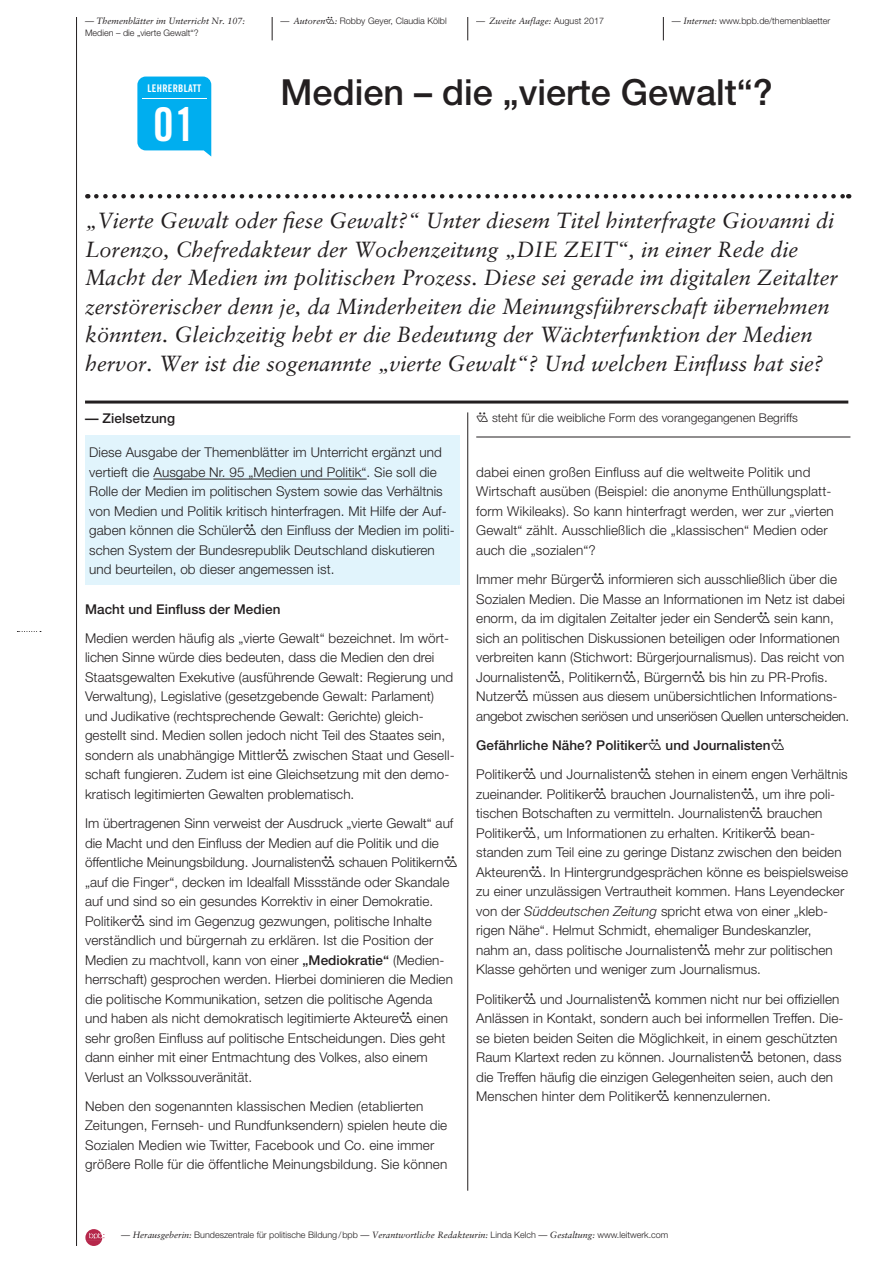
<style>
.page{position:relative;width:893px;height:1263px;background:#fff}
.page>*{position:absolute;margin:0;border:0;box-sizing:border-box;transform-origin:0 0}
.t1{font:46.5px "Trade Gothic Bold Cond Twenty";color:#fff}
.hl_groß-klein{font:500 36px "Helvetica Neue";color:#231f20}
.LB_AB_anleser{font:italic 21.75px/28.5px "Sabon";color:#231f20}
.aufgabe_fließ{font:300 13.5px/19.5px "Helvetica Neue";letter-spacing:.005em;color:#231f20}
.aufgabe_fließ_zwisch{font:500 13.5px "Helvetica Neue";letter-spacing:.005em;color:#231f20}
.aufgabe_fließ-2{font:300 12px "Helvetica Neue";letter-spacing:.005em;color:#231f20}
.t2{font:10.5px "Trade Gothic Bold Cond Twenty";letter-spacing:.025em;color:#fff}
.t3{font:300 9px "Helvetica Neue";color:#231f20}
.t4{font:italic 9px "Sabon";color:#231f20}
.s1{font-family:"Sabon";font-weight:400;font-style:italic}
.s2{font-family:"Iconmw 930";font-weight:400}
.s3{font-family:"Helvetica Neue";font-weight:300;font-style:normal}
.s4{font-style:italic}
.s5{font-weight:500}
</style>
<div class="page">
<svg style="left:17px;top:631px;width:24px;height:1px"></svg>
<hr style="left:76px;top:17px;width:1px;height:1229px;background:#231f20">
<svg style="left:85px;top:1229px;width:19px;height:17px"></svg>
<svg style="left:272px;top:17px;width:1px;height:23px"></svg>
<svg style="left:467px;top:17px;width:1px;height:23px"></svg>
<svg style="left:663px;top:17px;width:1px;height:23px"></svg>
<svg style="left:137px;top:77px;width:74px;height:80px;background:#17b5f0"></svg>
<hr style="left:142px;top:98px;width:65px;height:1px;background:#fff">
<hr style="left:467px;top:412px;width:1px;height:779px;background:#231f20">
<hr style="left:476px;top:437px;width:374px;height:1px;background:#231f20">
<div style="left:85px;top:436px;width:374px;height:149px;background:#e1f4fc"></div>
<hr style="left:153px;top:479px;width:214px;height:1px;background:#231f20">
<svg style="left:96px;top:194px;width:753px;height:4px"></svg>
<hr style="left:85px;top:401px;width:763px;height:3px;background:#231f20">
<p class="t3" style="left:281px;top:15px;width:168px"><span class="s1">— Autoren</span><span class="s2">2</span><span class="s1">:</span> Robby Geyer, Claudia Kölbl</p>
<p class="t4" style="left:85px;top:16px;width:162px">— Themenblätter im Unterricht Nr. 107:</p>
<p class="t4" style="left:476px;top:16px;width:129px">— Zweite Auflage: <span class="s3">August 2017</span></p>
<p class="t3" style="left:85px;top:27px;width:115px">Medien – die „vierte Gewalt“?</p>
<p class="t3" style="left:672px;top:15px;width:160px"><span class="s1">— Internet:</span> www.bpb.de/themenblaetter</p>
<p class="t2" style="left:148px;top:81px;width:55px">LEHRERBLATT</p>
<h1 class="t1" style="left:153px;top:96px;width:44px">01</h1>
<p class="hl_groß-klein" style="left:281px;top:70px;width:494px">Medien – die „vierte Gewalt“?</p>
<p class="LB_AB_anleser" style="left:85px;top:206px;width:754px">„Vierte Gewalt oder fiese Gewalt?“ Unter diesem Titel hinterfragte Giovanni di Lorenzo, Chefredakteur der Wochenzeitung „DIE ZEIT“, in einer Rede die Macht der Medien im politischen Prozess. Diese sei gerade im digitalen Zeitalter zerstörerischer denn je, da Minderheiten die Meinungsführerschaft übernehmen könnten. Gleichzeitig hebt er die Bedeutung der Wächterfunktion der Medien hervor. Wer ist die sogenannte „vierte Gewalt“? Und welchen Einfluss hat sie?</p>
<p class="aufgabe_fließ_zwisch" style="left:85px;top:410px;width:91px">— Zielsetzung</p>
<p class="aufgabe_fließ-2" style="left:476px;top:410px;width:323px"><span class="s2">2</span> steht für die weibliche Form des vorangegangenen Begriffs</p>
<p class="aufgabe_fließ" style="left:89px;top:442px;width:367px">Diese Ausgabe der Themenblätter im Unterricht ergänzt und vertieft die Ausgabe Nr. 95 „Medien und Politik“. Sie soll die Rolle der Medien im politischen System sowie das Verhältnis von Medien und Politik kritisch hinterfragen. Mit Hilfe der Auf&shy;gaben können die Schüler<span class="s2">#</span> den Einfluss der Medien im politi&shy;schen System der Bundesrepublik Deutschland diskutieren und beurteilen, ob dieser angemessen ist.</p>
<p class="aufgabe_fließ" style="left:476px;top:462px;width:359px">dabei einen großen Einfluss auf die weltweite Politik und Wirtschaft ausüben (Beispiel: die anonyme Enthüllungsplatt&shy;form Wikileaks). So kann hinterfragt werden, wer zur „vierten Gewalt“ zählt. Ausschließlich die „klassischen“ Medien oder auch die „sozialen“?</p>
<p class="aufgabe_fließ" style="left:476px;top:569px;width:375px">Immer mehr Bürger<span class="s2">#</span> informieren sich ausschließlich über die Sozialen Medien. Die Masse an Informationen im Netz ist dabei enorm, da im digitalen Zeitalter jeder ein Sender<span class="s2">#</span> sein kann, sich an politischen Diskussionen beteiligen oder Informationen verbreiten kann (Stichwort: Bürgerjournalismus). Das reicht von Journalisten<span class="s2">#</span>, Politikern<span class="s2">#</span>, Bürgern<span class="s2">#</span> bis hin zu PR-Profis.<br>Nutzer<span class="s2">#</span> müssen aus diesem unübersichtlichen Informations&shy;angebot zwischen seriösen und unseriösen Quellen unterscheiden.</p>
<p class="aufgabe_fließ_zwisch" style="left:476px;top:737px;width:310px">Gefährliche Nähe? Politiker<span class="s2">#</span> und Journalisten<span class="s2">#</span></p>
<p class="aufgabe_fließ" style="left:476px;top:764px;width:373px">Politiker<span class="s2">#</span> und Journalisten<span class="s2">#</span> stehen in einem engen Verhältnis zueinander. Politiker<span class="s2">#</span> brauchen Journalisten<span class="s2">#</span>, um ihre poli&shy;tischen Botschaften zu vermitteln. Journalisten<span class="s2">#</span> brauchen Politiker<span class="s2">#</span>, um Informationen zu erhalten. Kritiker<span class="s2">#</span> bean&shy;standen zum Teil eine zu geringe Distanz zwischen den beiden Akteuren<span class="s2">#</span>. In Hintergrundgesprächen könne es beispielsweise zu einer unzulässigen Vertrautheit kommen. Hans Leyendecker von der <span class="s4">Süddeutschen Zeitung</span> spricht etwa von einer „kleb&shy;rigen Nähe“. Helmut Schmidt, ehemaliger Bundeskanzler, nahm an, dass politische Journalisten<span class="s2">#</span> mehr zur politischen Klasse gehörten und weniger zum Journalismus.</p>
<p class="aufgabe_fließ" style="left:476px;top:989px;width:369px">Politiker<span class="s2">#</span> und Journalisten<span class="s2">#</span> kommen nicht nur bei offiziellen Anlässen in Kontakt, sondern auch bei informellen Treffen. Die&shy;se bieten beiden Seiten die Möglichkeit, in einem geschützten Raum Klartext reden zu können. Journalisten<span class="s2">#</span> betonen, dass die Treffen häufig die einzigen Gelegenheiten seien, auch den Menschen hinter dem Politiker<span class="s2">#</span> kennenzulernen.</p>
<p class="aufgabe_fließ_zwisch" style="left:85px;top:601px;width:197px">Macht und Einfluss der Medien</p>
<p class="aufgabe_fließ" style="left:85px;top:628px;width:371px">Medien werden häufig als „vierte Gewalt“ bezeichnet. Im wört&shy;lichen Sinne würde dies bedeuten, dass die Medien den drei Staatsgewalten Exekutive (ausführende Gewalt: Regierung und Verwaltung), Legislative (gesetzgebende Gewalt: Parlament) und Judikative (rechtsprechende Gewalt: Gerichte) gleich&shy;gestellt sind. Medien sollen jedoch nicht Teil des Staates sein, sondern als unabhängige Mittler<span class="s2">#</span> zwischen Staat und Gesell&shy;schaft fungieren. Zudem ist eine Gleichsetzung mit den demo&shy;kratisch legitimierten Gewalten problematisch.</p>
<p class="aufgabe_fließ" style="left:85px;top:813px;width:374px">Im übertragenen Sinn verweist der Ausdruck „vierte Gewalt“ auf die Macht und den Einfluss der Medien auf die Politik und die öffentliche Meinungsbildung. Journalisten<span class="s2">#</span> schauen Politikern<span class="s2"># </span>„auf die Finger“, decken im Idealfall Missstände oder Skandale auf und sind so ein gesundes Korrektiv in einer Demokratie.<br>Politiker<span class="s2">#</span> sind im Gegenzug gezwungen, politische Inhalte verständlich und bürgernah zu erklären. Ist die Position der Medien zu machtvoll, kann von einer <span class="s5">„Mediokratie“</span> (Medien&shy;herrschaft) gesprochen werden. Hierbei dominieren die Medien die politische Kommunikation, setzen die politische Agenda und haben als nicht demokratisch legitimierte Akteure<span class="s2">#</span> einen sehr großen Einfluss auf politische Entscheidungen. Dies geht dann einher mit einer Entmachtung des Volkes, also einem Verlust an Volkssouveränität.</p>
<p class="aufgabe_fließ" style="left:85px;top:1096px;width:364px">Neben den sogenannten klassischen Medien (etablierten Zeitungen, Fernseh- und Rundfunksendern) spielen heute die Sozialen Medien wie Twitter, Facebook und Co. eine immer größere Rolle für die öffentliche Meinungsbildung. Sie können</p>
<p class="t3" style="left:121px;top:1229px;width:549px"><span class="s1">— Herausgeberin:</span> Bundeszentrale für politische Bildung/bpb <span class="s1">— Verantwortliche Redakteurin:</span> Linda Kelch <span class="s1">— Gestaltung:</span> www.leitwerk.com</p>
</div>
